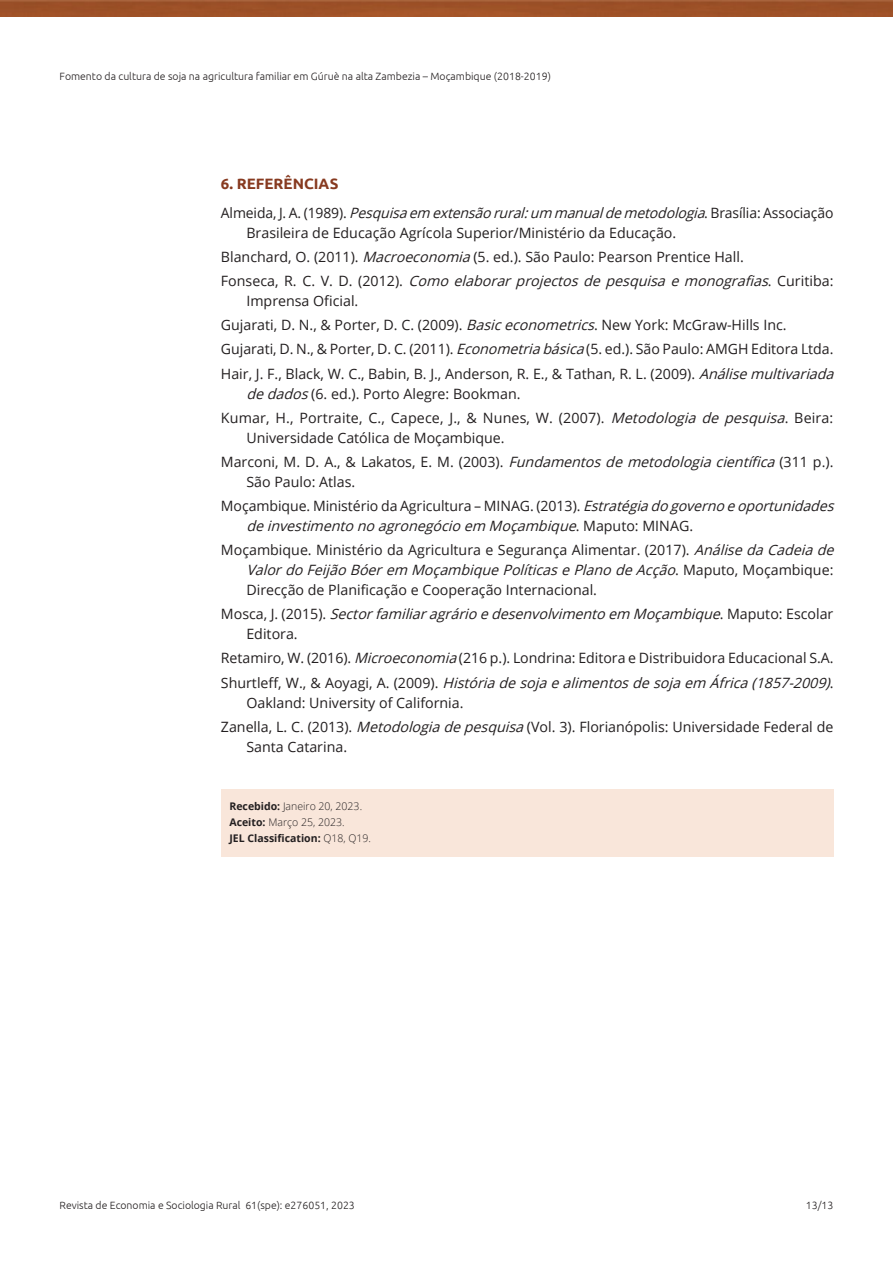
<style>
.page{position:relative;width:893px;height:1263px;background:#fff}
.page>*{position:absolute;margin:0;border:0;box-sizing:border-box;transform-origin:0 0}
.ReferenceHead{font:700 15px "Ubuntu";color:#873a20}
.Reference{font:14.25px/20px "Open Sans";color:#231f20}
.Reference-2{font:italic 14.25px/20px "Open Sans";color:#231f20}
.t1{font:300 10.5px "Ubuntu";color:#231f20}
.History{font:300 10.5px/15.8px "Open Sans";color:#231f20}
.fnArticleOther{font:700 10.5px "Open Sans";color:#231f20}
.s1{font-style:italic}
.s2{font-style:normal}
.s3{font-weight:700}
.s4{font-weight:300}
</style>
<div class="page">
<img style="left:0;top:0;width:893px;height:17px">
<div style="left:221px;top:789px;width:612px;height:52px;background:#f9e6da"></div>
<div style="left:221px;top:821px;width:612px;height:36px;background:#f9e6da"></div>
<p class="t1" style="left:60px;top:70px;width:493px">Fomento da cultura de soja na agricultura familiar em Gúruè na alta Zambezia – Moçambique (2018-2019)</p>
<p class="ReferenceHead" style="left:221px;top:175px;width:119px">6. REFERÊNCIAS</p>
<p class="Reference" style="left:246px;top:202px;width:589px;text-indent:-26px">A l m e i d a , J . A . ( 1 9 8 9 ) . <span class="s1">Pesquisaem extensãorural:um manualdemetodologia</span>. B r a s í l i a : A s s o c i a ç ã o<br>Brasileira de Educação Agrícola Superior/Ministério da Educação.</p>
<p class="Reference" style="left:221px;top:246px;width:524px">Blanchard, O. (2011). <span class="s1">Macroeconomia</span>(5. ed.). São Paulo: Pearson Prentice Hall.</p>
<p class="Reference" style="left:246px;top:270px;width:588px;text-indent:-26px">F o n s e c a , R . C . V . D . ( 2 0 1 2 ) . <span class="s1">Comoelaborarprojectosdepesquisaemonografias</span>. C u r i t i b a :<br>Imprensa Oficial.</p>
<p class="Reference" style="left:221px;top:315px;width:567px">Gujarati, D. N., &amp; Porter, D. C. (2009). <span class="s1">Basiceconometrics</span>. New York: McGraw-Hills Inc.</p>
<p class="Reference" style="left:221px;top:339px;width:614px">Gujarati, D. N., &amp; Porter, D. C. (2011). <span class="s1">Econometriabásica</span>(5. ed.). São Paulo: AMGH Editora Ltda.</p>
<p class="Reference" style="left:246px;top:363px;width:594px;text-indent:-26px">Hair, J. F., Black, W. C., Babin, B. J., Anderson, R. E., &amp; Tathan, R. L. (2009). <span class="s1">Análisemultivariada dedados</span>(6. ed.). Porto Alegre: Bookman.</p>
<p class="Reference" style="left:246px;top:407px;width:588px;text-indent:-26px">Kumar, H., Portraite, C., Capece, J., &amp; Nunes, W. (2007). <span class="s1">Metodologiadepesquisa</span>. Beira:<br>Universidade Católica de Moçambique.</p>
<p class="Reference" style="left:246px;top:451px;width:588px;text-indent:-26px">Marconi, M. D. A., &amp; Lakatos, E. M. (2003). <span class="s1">Fundamentosdemetodologiacientífica</span>(311 p.).<br>São Paulo: Atlas.</p>
<p class="Reference-2" style="left:246px;top:495px;width:593px;text-indent:-26px"><span class="s2">Moçambique. Ministério da Agricultura – MINAG. (2013).</span> Estratégiadogovernoeoportunidades deinvestimentonoagronegócioem Moçambique<span class="s2">. M a p u t o : M I N A G .</span></p>
<p class="Reference" style="left:246px;top:540px;width:594px;text-indent:-26px">Moçambique. Ministé rio da Agricultura e Segurança Alimentar. (2017). <span class="s1">AnálisedaCadeiade<br>ValordoFeijãoBóerem MoçambiquePolíticasePlanodeAcção</span>. M a p u t o , M o ç a m b i q u e :<br>Direcção de Planificação e Cooperação Internacional.</p>
<p class="Reference-2" style="left:246px;top:604px;width:588px;text-indent:-26px"><span class="s2">M o s c a , J . ( 2 0 1 5 ) .</span> Sectorfamiliaragrárioedesenvolvimentoem Moçambique<span class="s2">. M a p u t o : E s c o l a r<br>Editora.</span></p>
<p class="Reference" style="left:221px;top:648px;width:614px">Retamiro, W. (2016). <span class="s1">Microeconomia</span>(216 p.). Londrina: Editora e Distribuidora Educacional S.A.</p>
<p class="Reference" style="left:246px;top:672px;width:590px;text-indent:-26px">S h u r t l e ff, W . , &amp; A o y a g i , A . ( 2 0 0 9 ) . <span class="s1">Históriadesojaealimentosdesojaem África(1857-2009)</span>.<br>Oakland: University of California.</p>
<p class="Reference" style="left:246px;top:716px;width:588px;text-indent:-26px">Zanella, L. C. (2013). <span class="s1">Metodologiadepesquisa</span>(Vol. 3). Florianópolis: Universidade Federal de<br>Santa Catarina.</p>
<p class="History" style="left:229px;top:798px;width:134px"><span class="s3">Recebido:</span> Janeiro 20, 2023.<br><span class="s3">Aceito:</span> Março 25, 2023.</p>
<p class="fnArticleOther" style="left:229px;top:830px;width:143px">JEL Classification: <span class="s4">Q18, Q19.</span></p>
<p class="t1" style="left:60px;top:1198px;width:297px">Revista de Economia e Sociologia Rural 61(spe): e276051, 2023</p>
<p class="t1" style="left:806px;top:1198px;width:29px">13/13</p>
</div>
